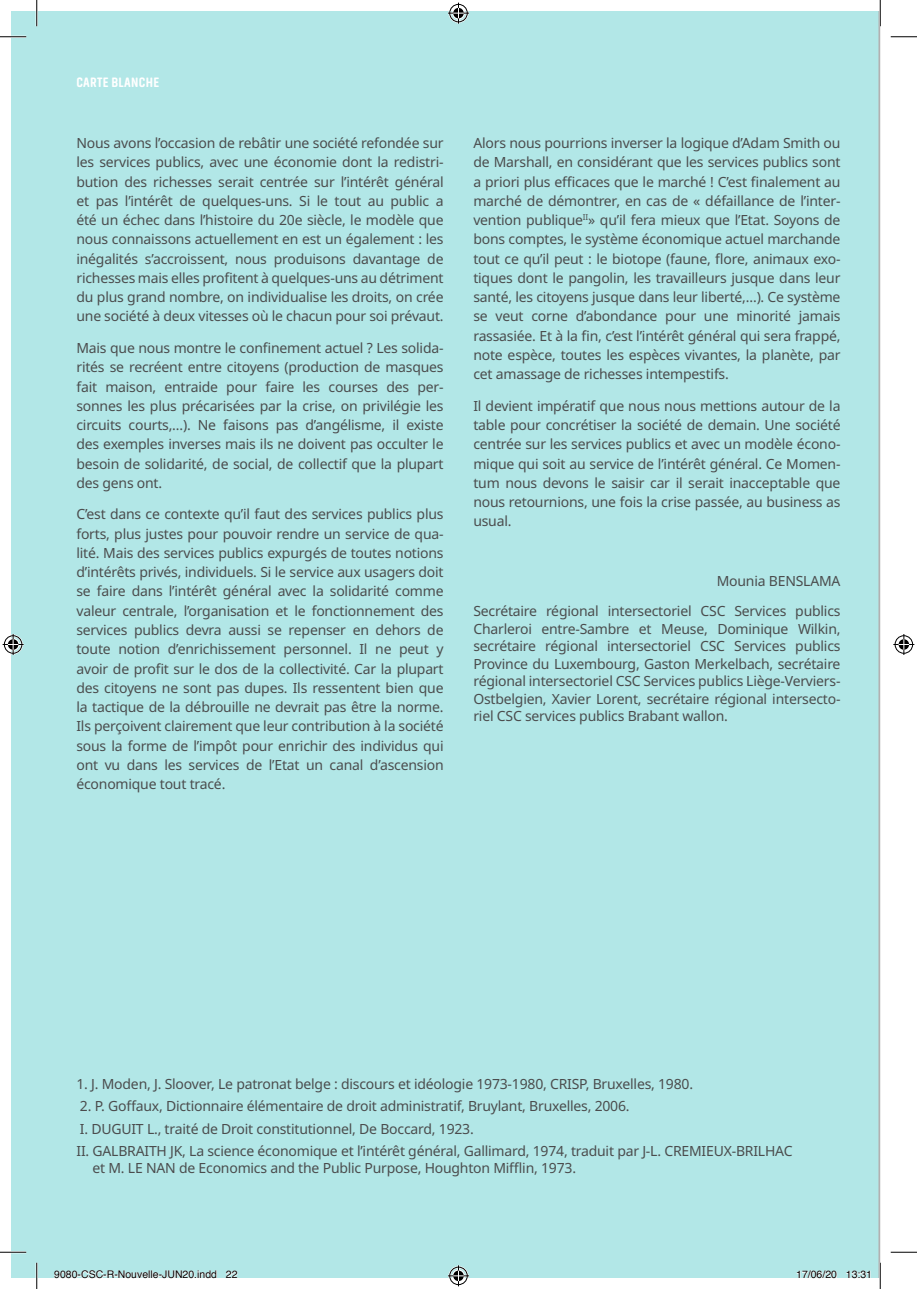
<style>
.page{position:relative;width:917px;height:1289px;background:#fff}
.page>*{position:absolute;margin:0;border:0;box-sizing:border-box;transform-origin:0 0}
.t1{font:14px/19.2px "Noto Sans";letter-spacing:-.015em;color:#4b4c4d;text-align:justify}
.t2{font:800 13.83px "Akhand Soft";letter-spacing:.025em;color:#fff}
.t3{font:10.5px "Helvetica";color:#000}
</style>
<div class="page">
<div style="left:12px;top:12px;width:868px;height:1265px;background:#b2e7e7"></div>
<hr style="left:0;top:36px;width:26px;height:2px;background:#fff">
<hr style="left:0;top:1251px;width:26px;height:2px;background:#fff">
<hr style="left:36px;top:0;width:2px;height:26px;background:#fff">
<hr style="left:36px;top:1263px;width:2px;height:26px;background:#fff">
<hr style="left:879px;top:0;width:2px;height:26px;background:#fff">
<hr style="left:879px;top:1263px;width:2px;height:26px;background:#fff">
<svg style="left:0;top:36px;width:26px;height:1px"></svg>
<svg style="left:891px;top:36px;width:26px;height:1px"></svg>
<svg style="left:0;top:1252px;width:26px;height:1px"></svg>
<svg style="left:891px;top:1252px;width:26px;height:1px"></svg>
<svg style="left:36px;top:0;width:1px;height:26px"></svg>
<svg style="left:36px;top:1263px;width:1px;height:26px"></svg>
<svg style="left:880px;top:0;width:1px;height:26px"></svg>
<svg style="left:880px;top:1263px;width:1px;height:26px"></svg>
<svg style="left:448px;top:3px;width:21px;height:21px"></svg>
<svg style="left:448px;top:1265px;width:21px;height:21px"></svg>
<svg style="left:3px;top:634px;width:21px;height:21px"></svg>
<svg style="left:893px;top:634px;width:21px;height:21px"></svg>
<svg style="left:54px;top:1270px;width:163px;height:8px"></svg>
<svg style="left:225px;top:1270px;width:13px;height:8px"></svg>
<svg style="left:796px;top:1270px;width:41px;height:8px"></svg>
<svg style="left:846px;top:1270px;width:25px;height:8px"></svg>
<p class="t2" style="left:76px;top:74px;width:84px">CARTE BLANCHE</p>
<p class="t1" style="left:76px;top:134px;width:369px">Nous avons l’occasion de rebâtir une société refondée sur les services publics, avec une économie dont la redistri&shy;bution des richesses serait centrée sur l’intérêt général et pas l’intérêt de quelques-uns. Si le tout au public a été un échec dans l’histoire du 20e siècle, le modèle que nous connaissons actuellement en est un également : les inégalités s’accroissent, nous produisons davantage de richesses mais elles profitent à quelques-uns au détriment du plus grand nombre, on individualise les droits, on crée une société à deux vitesses où le chacun pour soi prévaut.</p>
<p class="t1" style="left:76px;top:339px;width:369px">Mais que nous montre le confinement actuel ? Les solida&shy;rités se recréent entre citoyens (production de masques fait maison, entraide pour faire les courses des per&shy;sonnes les plus précarisées par la crise, on privilégie les circuits courts,…). Ne faisons pas d’angélisme, il existe des exemples inverses mais ils ne doivent pas occulter le besoin de solidarité, de social, de collectif que la plupart des gens ont.</p>
<p class="t1" style="left:76px;top:505px;width:369px">C’est dans ce contexte qu’il faut des services publics plus forts, plus justes pour pouvoir rendre un service de qua&shy;lité. Mais des services publics expurgés de toutes notions d’intérêts privés, individuels. Si le service aux usagers doit se faire dans l’intérêt général avec la solidarité comme valeur centrale, l’organisation et le fonctionnement des services publics devra aussi se repenser en dehors de toute notion d’enrichissement personnel. Il ne peut y avoir de profit sur le dos de la collectivité. Car la plupart des citoyens ne sont pas dupes. Ils ressentent bien que la tactique de la débrouille ne devrait pas être la norme.<br>Ils perçoivent clairement que leur contribution à la société sous la forme de l’impôt pour enrichir des individus qui ont vu dans les services de l’Etat un canal d’ascension économique tout tracé.</p>
<p class="t1" style="left:473px;top:134px;width:369px">Alors nous pourrions inverser la logique d’Adam Smith ou de Marshall, en considérant que les services publics sont a priori plus efficaces que le marché ! C’est finalement au marché de démontrer, en cas de « défaillance de l’inter&shy;vention publique<sup>II</sup>» qu’il fera mieux que l’Etat. Soyons de bons comptes, le système économique actuel marchande tout ce qu’il peut : le biotope (faune, flore, animaux exo&shy;tiques dont le pangolin, les travailleurs jusque dans leur santé, les citoyens jusque dans leur liberté,…). Ce système se veut corne d’abondance pour une minorité jamais rassasiée. Et à la fin, c’est l’intérêt général qui sera frappé, note espèce, toutes les espèces vivantes, la planète, par cet amassage de richesses intempestifs.</p>
<p class="t1" style="left:473px;top:396px;width:369px">Il devient impératif que nous nous mettions autour de la table pour concrétiser la société de demain. Une société centrée sur les services publics et avec un modèle écono&shy;mique qui soit au service de l’intérêt général. Ce Momen&shy;tum nous devons le saisir car il serait inacceptable que nous retournions, une fois la crise passée, au business as usual.</p>
<p class="t1" style="left:473px;top:566px;width:369px;line-height:29.9px;text-align:right">Mounia BENSLAMA<br>Secrétaire régional intersectoriel CSC Services publics</p>
<p class="t1" style="left:473px;top:620px;width:369px;line-height:17.5px">Charleroi entre-Sambre et Meuse, Dominique Wilkin, secrétaire régional intersectoriel CSC Services publics Province du Luxembourg, Gaston Merkelbach, secrétaire régional intersectoriel CSC Services publics Liège-Verviers-Ostbelgien, Xavier Lorent, secrétaire régional intersecto&shy;riel CSC services publics Brabant wallon.</p>
<p class="t1" style="left:76px;top:1074px;width:618px">1. J. Moden, J. Sloover, Le patronat belge : discours et idéologie 1973-1980, CRISP, Bruxelles, 1980.</p>
<p class="t1" style="left:76px;top:1095px;width:717px;line-height:22.4px;text-align:left">2. P. Goffaux, Dictionnaire élémentaire de droit administratif, Bruylant, Bruxelles, 2006.<br>I. DUGUIT L., traité de Droit constitutionnel, De Boccard, 1923.<br>II. GALBRAITH JK, La science économique et l’intérêt général, Gallimard, 1974, traduit par J-L. CREMIEUX-BRILHAC</p>
<p class="t1" style="left:92px;top:1159px;width:485px">et M. LE NAN de Economics and the Public Purpose, Houghton Mifflin, 1973.</p>
<p class="t3" style="left:54px;top:1267px;width:185px">9080-CSC-R-Nouvelle-JUN20.indd 22</p>
<p class="t3" style="left:796px;top:1267px;width:77px">17/06/20 13:31</p>
</div>
